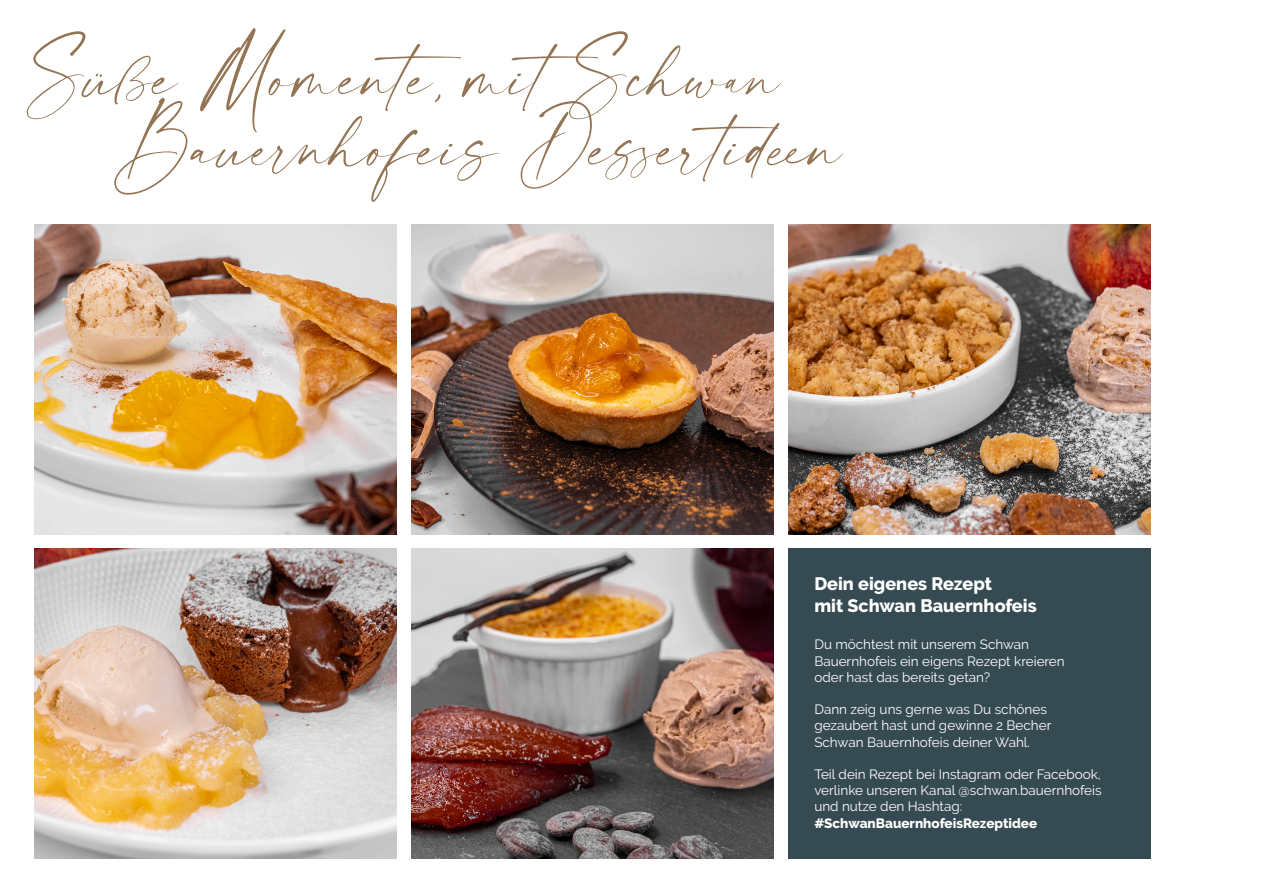
<style>
.page{position:relative;width:1263px;height:893px;background:#fff}
.page>*{position:absolute;margin:0;border:0;box-sizing:border-box;transform-origin:0 0}
.t1{font:58.65px "modernline Personal Use";color:#937555}
.t2{font:800 18px "Raleway";color:#fff}
.t3{font:13.5px/16.2px "Raleway";color:#fff}
.t4{font:800 13.5px "Raleway";color:#fff}
</style>
<div class="page">
<img style="left:35px;top:224px;width:362px;height:311px">
<img style="left:35px;top:549px;width:362px;height:310px">
<img style="left:412px;top:224px;width:362px;height:311px">
<img style="left:412px;top:549px;width:362px;height:310px">
<img style="left:788px;top:224px;width:362px;height:311px">
<div style="left:788px;top:549px;width:362px;height:310px;background:#364a52"></div>
<p class="t1" style="left:26px;top:46px;width:759px">Süße Momente, mitSchwan</p>
<p class="t1" style="left:113px;top:116px;width:732px">Bauernhofeis Dessertideen</p>
<p class="t2" style="left:814px;top:573px;width:179px">Dein eigenes Rezept</p>
<p class="t2" style="left:814px;top:595px;width:224px">mit Schwan Bauernhofeis</p>
<p class="t3" style="left:814px;top:636px;width:252px">Du möchtest mit unserem Schwan<br>Bauernhofeis ein eigens Rezept kreieren oder hast das bereits getan?</p>
<p class="t3" style="left:814px;top:701px;width:239px">Dann zeig uns gerne was Du schönes gezaubert hast und gewinne 2 Becher<br>Schwan Bauernhofeis deiner Wahl.</p>
<p class="t3" style="left:814px;top:766px;width:289px">Teil dein Rezept bei Instagram oder Facebook, verlinke unseren Kanal @schwan.bauernhofeis</p>
<p class="t3" style="left:814px;top:798px;width:149px">und nutze den Hashtag:</p>
<p class="t4" style="left:814px;top:815px;width:224px">#SchwanBauernhofeisRezeptidee</p>
</div>
